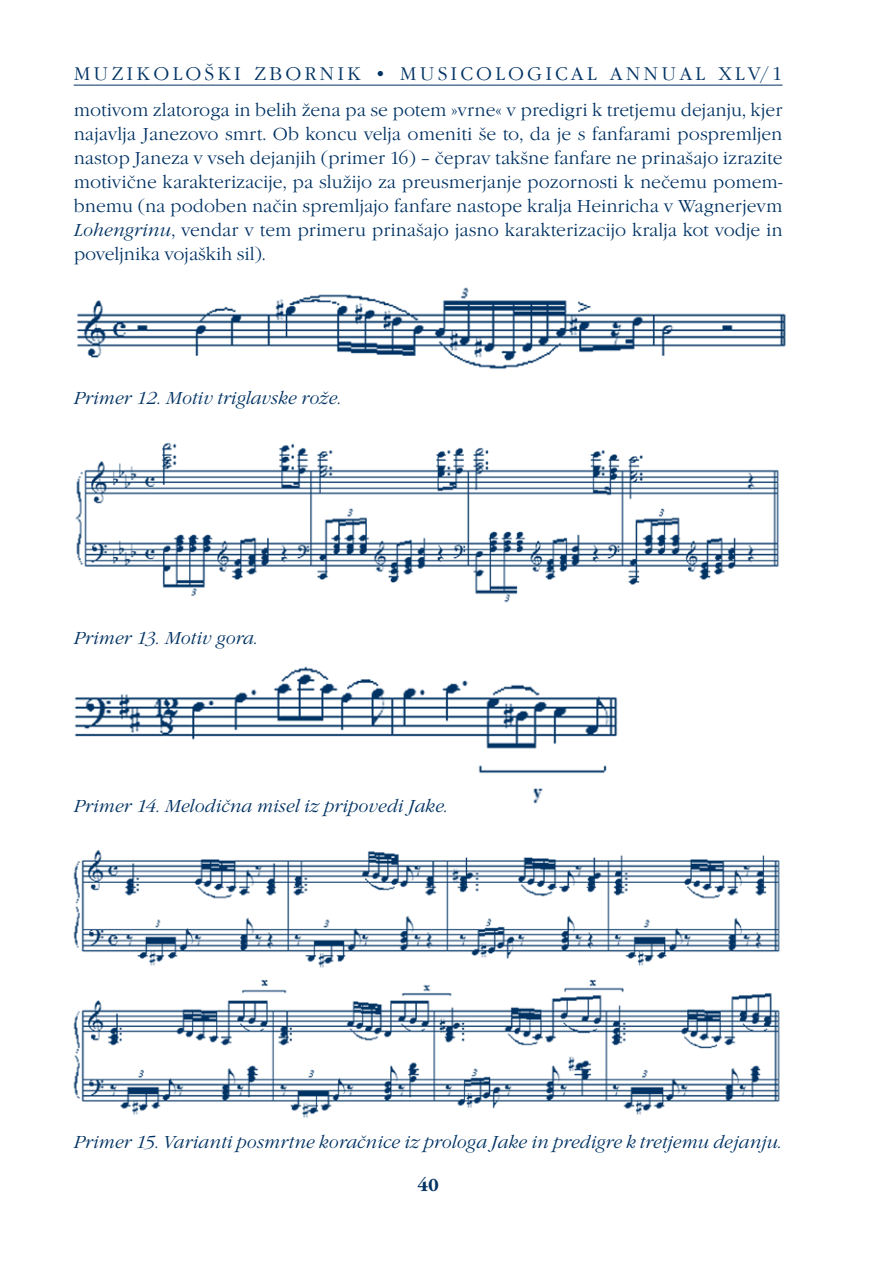
<style>
.page{position:relative;width:879px;height:1276px;background:#fff}
.page>*{position:absolute;margin:0;border:0;box-sizing:border-box;transform-origin:0 0}
.t1{font:19px "Garamond Itc TEE Ligh";letter-spacing:.16em;color:#003263}
.t2{font:18px/24px "Garamond Itc TEE Ligh";color:#003263;text-align:justify}
.t3{font:18px "Garamond Itc TEE Ligh Ital";color:#003263}
.t4{font:700 18px "Garamond Itc TEE";color:#003263}
.s1{font-family:"Garamond Itc TEE Ligh Ital"}
</style>
<div class="page">
<hr style="left:74px;top:85px;width:708px;height:1px;background:#003263">
<img style="left:74px;top:666px;width:544px;height:138px">
<img style="left:76px;top:287px;width:710px;height:82px">
<img style="left:75px;top:442px;width:704px;height:161px">
<img style="left:73px;top:850px;width:707px;height:268px">
<p class="t1" style="left:74px;top:63px;width:710px">MUZIKOLOŠKI ZBORNIK • MUSICOLOGICAL ANNUAL XLV/1</p>
<p class="t2" style="left:74px;top:98px;width:710px">motivom zlatoroga in belih žena pa se potem »vrne« v predigri k tretjemu dejanju, kjer najavlja Janezovo smrt. Ob koncu velja omeniti še to, da je s fanfarami pospremljen nastop Janeza v vseh dejanjih (primer 16) – čeprav takšne fanfare ne prinašajo izrazite motivične karakterizacije, pa služijo za preusmerjanje pozornosti k nečemu pomem&shy;bnemu (na podoben način spremljajo fanfare nastope kralja Heinricha v Wagnerjevm <span class="s1">Lohengrinu</span>, vendar v tem primeru prinašajo jasno karakterizacijo kralja kot vodje in poveljnika vojaških sil).</p>
<p class="t3" style="left:74px;top:388px;width:270px">Primer 12. Motiv triglavske rože.</p>
<p class="t3" style="left:74px;top:628px;width:186px">Primer 13. Motiv gora.</p>
<p class="t3" style="left:74px;top:796px;width:376px">Primer 14. Melodična misel iz pripovedi Jake.</p>
<p class="t3" style="left:74px;top:1132px;width:710px">Primer 15. Varianti posmrtne koračnice iz prologa Jake in predigre k tretjemu dejanju.</p>
<p class="t4" style="left:417px;top:1174px;width:23px">40</p>
</div>
